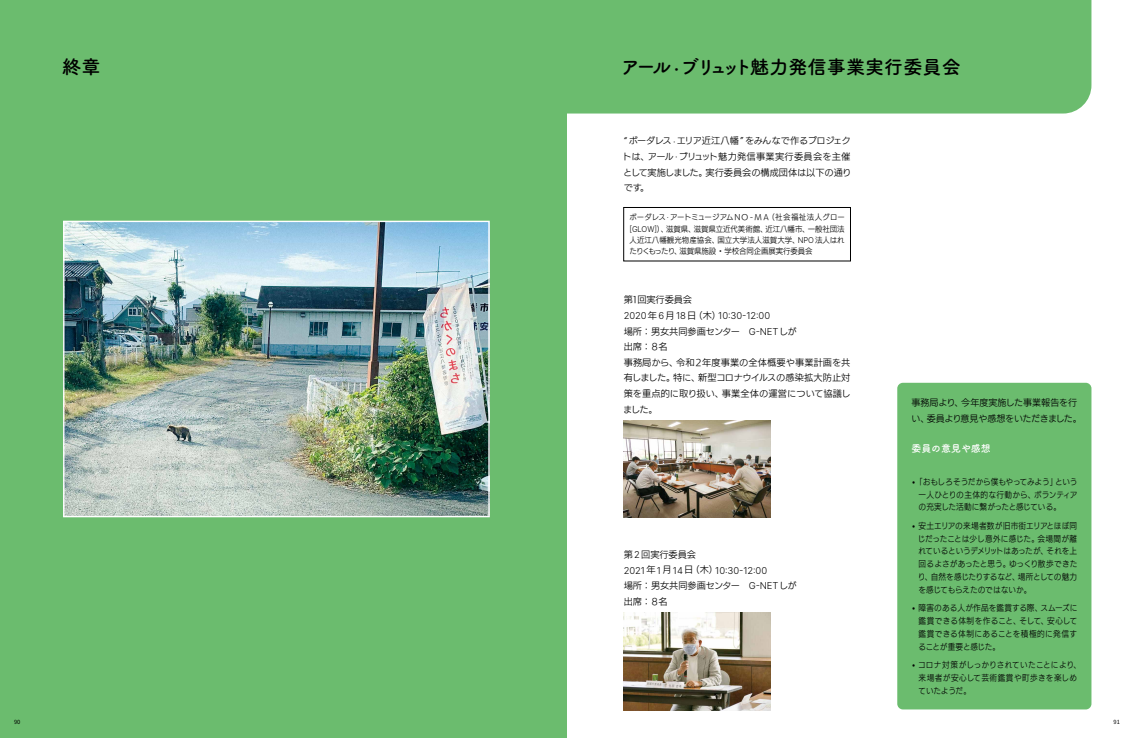
<style>
.page{position:relative;width:1134px;height:738px;background:#fff}
.page>*{position:absolute;margin:0;border:0;box-sizing:border-box;transform-origin:0 0}
.t1{font:700 19.1px "Tsuku A Rd Gothic";color:#000}
.t2{font:700 9.9px "Tsuku A Rd Gothic";color:#fff}
.t3{font:300 9.5px "Inter";letter-spacing:-.01em;color:#000}
.t4{font:9.2px/15.6px "UD Kakugo Small Pr 6 N R";letter-spacing:-.01em;color:#000}
.t5{font:8.5px/12.8px "UD Kakugo Small Pr 6 N R";letter-spacing:.005em;color:#000;text-align:justify;scale:.9 1}
.t6{font:8.5px/12.8px "UD Kakugo Small Pr 6 N R";letter-spacing:.035em;color:#000;scale:.9 1}
.t7{font:7.8px/11.3px "UD Kakugo Small Pr 6 N R";letter-spacing:-.01em;color:#000;text-align:justify;scale:.95 1}
.t8{font:5.7px "Source Han Sans JP";color:#000}
.s1{font-family:"Inter";font-weight:300;font-size:9.5px}
.s2{font-family:"Inter";font-weight:300;font-size:8px}
.s3{font-family:"UD Kakugo Small Pr 6 N R";font-weight:400;font-size:9.2px}
.s4{font-family:"Inter";font-weight:300;font-size:8.8px}
</style>
<div class="page">
<div style="left:0;top:0;width:567px;height:737px;background:#6bbc6e"></div>
<img style="left:65px;top:222px;width:423px;height:293px">
<div style="left:63px;top:220px;width:427px;height:297px;border:1px solid #fff"></div>
<img style="left:624px;top:420px;width:146px;height:97px">
<img style="left:624px;top:612px;width:146px;height:98px">
<div style="left:567px;top:0;width:524px;height:113px;background:#6bbc6e"></div>
<div style="left:897px;top:382px;width:194px;height:327px;background:#6bbc6e;border-radius:6px"></div>
<div style="left:623px;top:207px;width:228px;height:54px;border:1px solid #000"></div>
<h1 class="t1" style="left:62px;top:52px;width:40px">終章</h1>
<h1 class="t1" style="left:621px;top:52px;width:341px">アール ·ブリュット魅力発信事業実行委員会</h1>
<p class="t4" style="left:623px;top:133px;width:230px;text-align:justify">“ボーダレス<span class="s1">·</span>エリア近江八幡 ”をみんなで作るプロジェクトは、アール<span class="s1">·</span>ブリュット魅力発信事業実行委員会を主催として実施しました。実行委員会の構成団体は以下の通りです。</p>
<p class="t7" style="left:629px;top:212px;width:228px">ボーダレス<span class="s2">·</span>アートミュージアムＮＯ<span class="s2">-</span> ＭＡ（社会福祉法人グロー<span class="s2">[GLOW]</span>）、滋賀県、滋賀県立近代美術館、近江八幡市、一般社団法人近江八幡観光物産協会、国立大学法人滋賀大学、<span class="s2">NPO</span>法人はれたりくもったり、滋賀県施設・学校合同企画展実行委員会</p>
<p class="t4" style="left:624px;top:292px;width:70px">第１回実行委員会</p>
<p class="t3" style="left:624px;top:309px;width:148px">2020<span class="s3">年</span>6<span class="s3">月</span>18<span class="s3">日（木）</span>10:30-12:00</p>
<p class="t4" style="left:623px;top:323px;width:229px">場所：男女共同参画センター　<span class="s1">G-NET</span>しが<br>出席：８名<br>事務局から、令和２年度事業の全体概要や事業計画を共有しました。特に、新型コロナウイルスの感染拡大防止対策を重点的に取り扱い、事業全体の運営について協議しました。</p>
<p class="t4" style="left:624px;top:546px;width:74px">第<span class="s1">2</span>回実行委員会</p>
<p class="t3" style="left:624px;top:563px;width:145px">2021<span class="s3">年</span>1<span class="s3">月</span>14<span class="s3">日（木）</span>10:30-12:00</p>
<p class="t4" style="left:624px;top:577px;width:174px">場所：男女共同参画センター　<span class="s1">G-NET</span>しが出席：８名</p>
<p class="t4" style="left:911px;top:395px;width:172px">事務局より、今年度実施した事業報告を行い、委員より意見や感想をいただきました。</p>
<p class="t2" style="left:911px;top:440px;width:81px">委員の意見や感想</p>
<p class="t5" style="left:918px;top:475px;width:178px;text-indent:-7px"><span class="s4">•</span> 「おもしろそうだから僕もやってみよう」という一人ひとりの主体的な行動から、ボランティアの充実した活動に繋がったと感じている。</p>
<p class="t5" style="left:918px;top:519px;width:179px;text-indent:-6px"><span class="s4">•</span> 安土エリアの来場者数が旧市街エリアとほぼ同じだったことは少し意外に感じた。会場間が離れているというデメリットはあったが、それを上回るよさがあったと思う。ゆっくり散歩できたり、自然を感じたりするなど、場所としての魅力を感じてもらえたのではないか。</p>
<p class="t5" style="left:918px;top:601px;width:178px;text-indent:-7px"><span class="s4">•</span> 障害のある人が作品を鑑賞する際、スムーズに鑑賞できる体制を作ること、そして、安心して鑑賞できる体制にあることを積極的に発信することが重要と感じた。</p>
<p class="t6" style="left:918px;top:658px;width:182px;text-indent:-7px"><span class="s4">•</span> コロナ対策がしっかりされていたことにより、来場者が安心して芸術鑑賞や町歩きを楽しめていたようだ。</p>
<p class="t8" style="left:14px;top:718px;width:8px">90</p>
<p class="t8" style="left:1113px;top:718px;width:8px">91</p>
</div>
